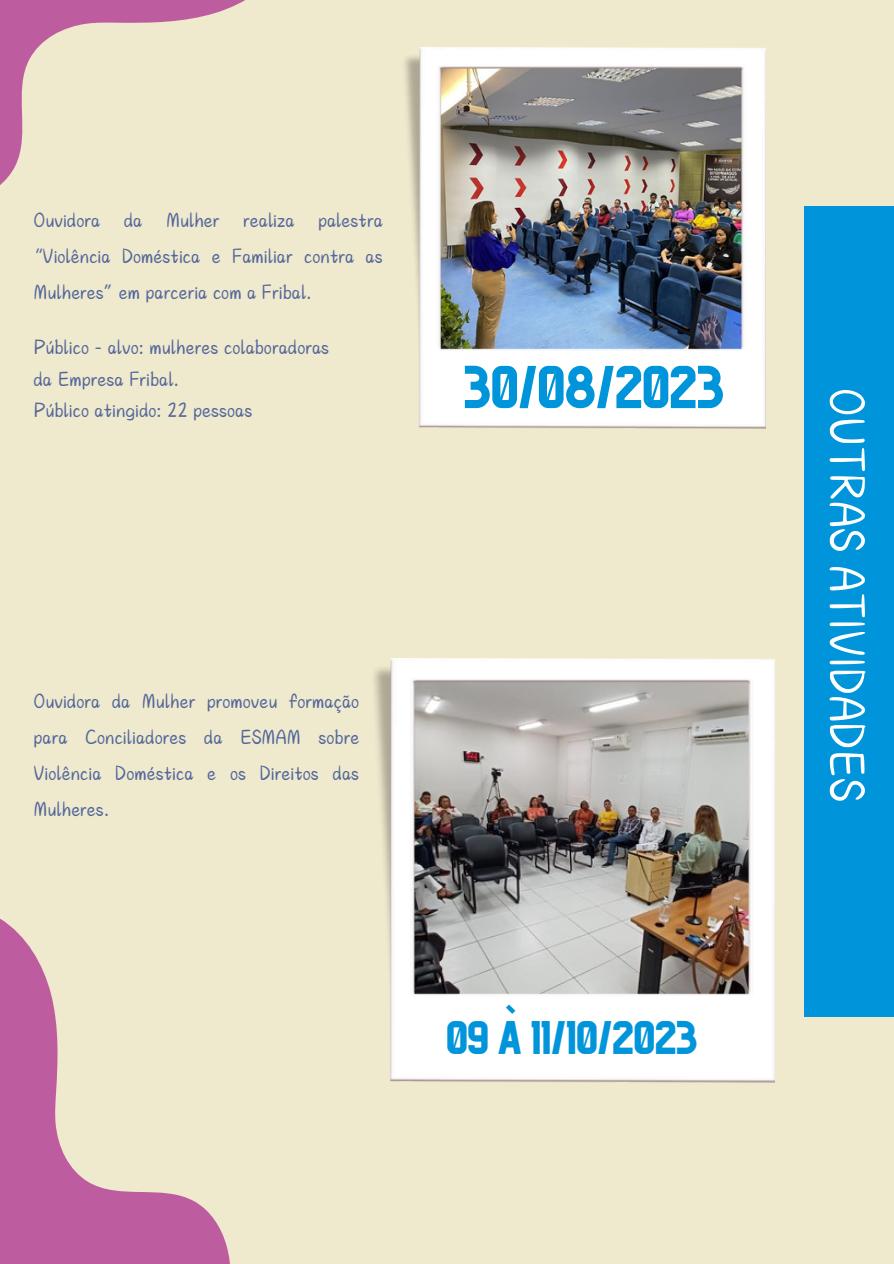
<style>
.page{position:relative;width:894px;height:1264px;background:#fff}
.page>*{position:absolute;margin:0;border:0;box-sizing:border-box;transform-origin:0 0}
.t1{font:55.8px "Organic";color:#0095da}
.t2{font:54.6px "Canva Milk Ttea";color:#fefefe}
.t3{font:43.5px "Organic";color:#0095da}
.t4{font:22.5px/36px "Canva Milk Ttea";color:#53679a;text-align:justify}
</style>
<div class="page">
<div style="left:0;top:0;width:893px;height:1263px;background:#efe9ce"></div>
<img style="left:374px;top:658px;width:400px;height:424px">
<svg style="left:0;top:0;width:245px;height:185px"></svg>
<svg style="left:0;top:919px;width:230px;height:344px"></svg>
<div style="left:804px;top:206px;width:89px;height:810px;background:#0095da"></div>
<img style="left:405px;top:47px;width:359px;height:381px">
<p class="t4" style="left:33px;top:201px;width:351px">Ouvidora da Mulher realiza palestra “Violência Doméstica e Familiar contra as Mulheres” em parceria com a Fribal.</p>
<p class="t4" style="left:33px;top:331px;width:297px;line-height:31.5px">Público - alvo: mulheres colaboradoras da Empresa Fribal.</p>
<p class="t4" style="left:33px;top:391px;width:220px">Público atingido: 22 pessoas</p>
<p class="t1" style="left:464px;top:366px;width:262px">30/08/2023</p>
<p class="t4" style="left:33px;top:682px;width:327px">Ouvidora da Mulher promoveu formação para Conciliadores da ESMAM sobre Violência Doméstica e os Direitos das Mulheres.</p>
<p class="t3" style="left:447px;top:1020px;width:253px">09 À 11/10/2023</p>
<p class="t2" style="left:880px;top:388px;width:415px;rotate:90deg">OUTRAS ATIVIDADES</p>
</div>
